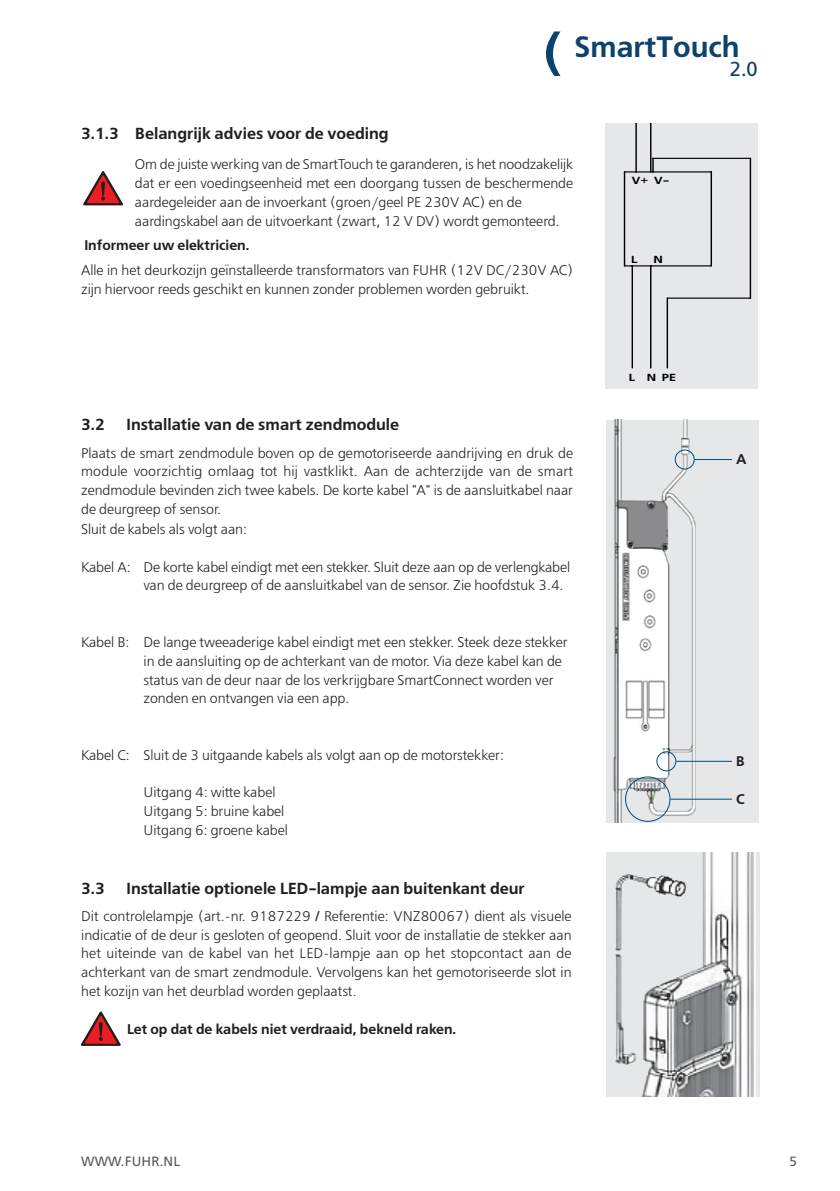
<style>
.page{position:relative;width:840px;height:1191px;background:#fff}
.page>*{position:absolute;margin:0;border:0;box-sizing:border-box;transform-origin:0 0}
.t1{font:600 29.4px "Free Set";color:#0c426b}
.t2{font:20.2px "Free Set";color:#0c426b}
.t3{font:600 16px "Free Set";color:#231f20}
.t4{font:300 14px/18.8px "Free Set";letter-spacing:-.005em;color:#231f20}
.t5{font:600 14px "Free Set";letter-spacing:-.005em;color:#231f20}
.t6{font:13.4px "Free Set";letter-spacing:.01em;color:#57585a}
.t7{font:600 10.2px "Free Set";color:#000001;scale:1.23 1}
.t8{font:600 10.2px "Free Set";color:#000001;scale:1.24 1}
.s1{font-weight:400}
</style>
<div class="page">
<svg style="left:546px;top:31px;width:14px;height:45px"></svg>
<div style="left:605px;top:852px;width:153px;height:244px;background:linear-gradient(to bottom,#f2f2f3,#f1f2f3)"></div>
<div style="left:605px;top:123px;width:152px;height:266px;background:#e6e7e9"></div>
<hr style="left:631px;top:266px;width:1px;height:102px;background:#000001">
<hr style="left:624px;top:171px;width:87px;height:2px;background:#000001">
<hr style="left:623px;top:172px;width:1px;height:94px;background:#000001">
<hr style="left:624px;top:265px;width:87px;height:1px;background:#000001">
<hr style="left:710px;top:172px;width:1px;height:94px;background:#000001">
<hr style="left:649px;top:266px;width:2px;height:102px;background:#000001">
<hr style="left:666px;top:298px;width:1px;height:70px;background:#000001">
<hr style="left:667px;top:297px;width:83px;height:2px;background:#000001">
<hr style="left:749px;top:158px;width:1px;height:140px;background:#000001">
<svg style="left:652px;top:159px;width:1px;height:12px"></svg>
<hr style="left:652px;top:158px;width:98px;height:1px;background:#000001">
<hr style="left:649px;top:123px;width:2px;height:49px;background:#000001">
<hr style="left:635px;top:123px;width:1px;height:49px;background:#000001">
<img style="left:609px;top:852px;width:146px;height:244px">
<svg style="left:81px;top:1011px;width:40px;height:35px"></svg>
<svg style="left:83px;top:171px;width:40px;height:34px"></svg>
<div style="left:605px;top:420px;width:152px;height:402px;background:#e6e7e9"></div>
<img style="left:605px;top:420px;width:96px;height:402px">
<div style="left:656px;top:751px;width:20px;height:20px;border:1px solid #004c80;border-radius:50%"></div>
<div style="left:674px;top:449px;width:20px;height:20px;border:1px solid #004c80;border-radius:50%"></div>
<div style="left:624px;top:776px;width:46px;height:46px;border:1px solid #004c80;border-radius:50%"></div>
<hr style="left:670px;top:798px;width:61px;height:1px;background:#004c80">
<hr style="left:676px;top:761px;width:55px;height:1px;background:#004c80">
<hr style="left:694px;top:459px;width:37px;height:1px;background:#004c80">
<h1 class="t1" style="left:574px;top:29px;width:167px">SmartTouch</h1>
<h2 class="t2" style="left:729px;top:57px;width:29px">2.0</h2>
<p class="t3" style="left:81px;top:124px;width:309px">3.1.3 Belangrijk advies voor de voeding</p>
<p class="t4" style="left:135px;top:155px;width:439px">Om de juiste werking van de SmartTouch te garanderen, is het noodzakelijk dat er een voedingseenheid met een doorgang tussen de beschermende aardegeleider aan de invoerkant (groen/geel PE 230V AC) en de aardingskabel aan de uitvoerkant (zwart, 12 V DV) wordt gemonteerd.</p>
<p class="t5" style="left:84px;top:237px;width:166px">Informeer uw elektricien.</p>
<p class="t4" style="left:81px;top:261px;width:493px">Alle in het deurkozijn geïnstalleerde transformators van FUHR (12V DC/230V AC) zijn hiervoor reeds geschikt en kunnen zonder problemen worden gebruikt.</p>
<p class="t3" style="left:81px;top:415px;width:25px">3.2</p>
<p class="t3" style="left:126px;top:415px;width:274px">Installatie van de smart zendmodule</p>
<p class="t4" style="left:81px;top:443px;width:493px">Plaats de smart zendmodule boven op de gemotoriseerde aandrijving en druk de module voorzichtig omlaag tot hij vastklikt. Aan de achterzijde van de smart zendmodule bevinden zich twee kabels. De korte kabel "A" is de aansluitkabel naar de deurgreep of sensor.<br>Sluit de kabels als volgt aan:</p>
<p class="t4" style="left:143px;top:557px;width:428px;text-indent:-62px">Kabel A: De korte kabel eindigt met een stekker. Sluit deze aan op de verlengkabel van de deurgreep of de aansluitkabel van de sensor. Zie hoofdstuk 3.4.</p>
<p class="t4" style="left:143px;top:633px;width:425px;text-indent:-62px">Kabel B: De lange tweeaderige kabel eindigt met een stekker. Steek deze stekker in de aansluiting op de achterkant van de motor. Via deze kabel kan de status van de deur naar de los verkrijgbare SmartConnect worden ver zonden en ontvangen via een app.</p>
<p class="t4" style="left:81px;top:746px;width:424px">Kabel C: Sluit de 3 uitgaande kabels als volgt aan op de motorstekker:</p>
<p class="t4" style="left:143px;top:783px;width:146px">Uitgang 4: witte kabel<br>Uitgang 5: bruine kabel<br>Uitgang 6: groene kabel</p>
<p class="t3" style="left:81px;top:878px;width:25px">3.3</p>
<p class="t3" style="left:126px;top:878px;width:399px">Installatie optionele LED-lampje aan buitenkant deur</p>
<p class="t4" style="left:81px;top:907px;width:492px;text-align:justify">Dit controlelampje (art.-nr. 9187229 <span class="s1">/</span> Referentie: VNZ80067) dient als visuele indicatie of de deur is gesloten of geopend. Sluit voor de installatie de stekker aan het uiteinde van de kabel van het LED-lampje aan op het stopcontact aan de achterkant van de smart zendmodule. Vervolgens kan het gemotoriseerde slot in het kozijn van het deurblad worden geplaatst.</p>
<p class="t5" style="left:127px;top:1020px;width:330px">Let op dat de kabels niet verdraaid, bekneld raken.</p>
<p class="t8" style="left:631px;top:174px;width:32px">V+ V-</p>
<p class="t7" style="left:631px;top:253px;width:7px">L</p>
<p class="t7" style="left:653px;top:253px;width:9px">N</p>
<p class="t7" style="left:628px;top:371px;width:40px">L NPE</p>
<p class="t5" style="left:736px;top:451px;width:12px">A</p>
<p class="t5" style="left:736px;top:753px;width:10px">B</p>
<p class="t5" style="left:736px;top:791px;width:10px">C</p>
<p class="t6" style="left:81px;top:1153px;width:100px">WWW.FUHR.NL</p>
<p class="t6" style="left:789px;top:1153px;width:9px">5</p>
</div>
